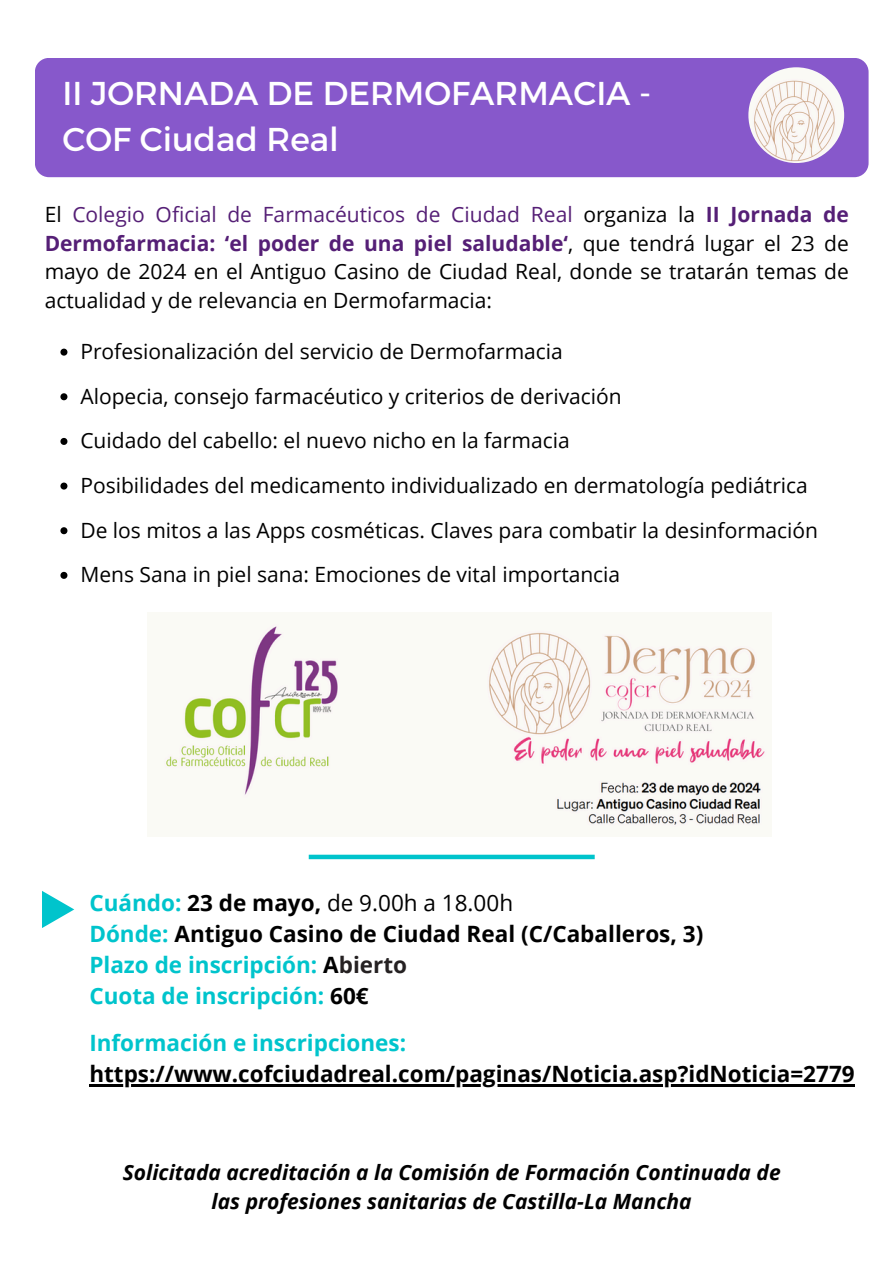
<style>
.page{position:relative;width:894px;height:1264px;background:#fff}
.page>*{position:absolute;margin:0;border:0;box-sizing:border-box;transform-origin:0 0}
.t1{font:33px/46.2px "Montserrat";color:#fff}
.t2{font:700 22.5px "Open Sans";color:#000}
.t3{font:700 22.5px "Open Sans";color:#00c4cc}
.t4{font:22.5px "Open Sans";color:#000}
.t5{font:21px/29px "Open Sans";color:#000;text-align:justify}
.t6{font:italic 700 21px/29.2px "Open Sans";color:#000;text-align:center}
.s1{color:#551f76}
.s2{font-weight:700;color:#551f76}
.s3{font-weight:700;color:#00c4cc}
.s4{font-weight:700}
.s5{color:#00c4cc}
.s6{color:#000}
.s7{color:#252122}
</style>
<div class="page">
<div style="left:35px;top:58px;width:833px;height:119px;background:#8758cb;border-radius:14px"></div>
<svg style="left:42px;top:891px;width:32px;height:37px"></svg>
<div style="left:308px;top:854px;width:286px;height:5px;background:#00c4cc"></div>
<img style="left:164px;top:626px;width:601px;height:201px">
<svg style="left:60px;top:348px;width:7px;height:7px"></svg>
<svg style="left:60px;top:393px;width:7px;height:7px"></svg>
<svg style="left:60px;top:438px;width:7px;height:7px"></svg>
<svg style="left:60px;top:482px;width:7px;height:7px"></svg>
<svg style="left:60px;top:527px;width:7px;height:7px"></svg>
<svg style="left:60px;top:572px;width:7px;height:7px"></svg>
<img style="left:748px;top:67px;width:95px;height:96px;border-radius:50%">
<hr style="left:89px;top:1084px;width:765px;height:2px;background:#000">
<p class="t1" style="left:62px;top:69px;width:590px">II JORNADA DE DERMOFARMACIA -<br>COF Ciudad Real</p>
<p class="t5" style="left:45px;top:199px;width:805px">El <span class="s1">Colegio Oficial de Farmacéuticos de Ciudad Real</span> organiza la <span class="s2">II Jornada de Dermofarmacia: ‘el poder de una piel saludable‘</span>, que tendrá lugar el 23 de mayo de 2024 en el Antiguo Casino de Ciudad Real, donde se tratarán temas de actualidad y de relevancia en Dermofarmacia:</p>
<p class="t5" style="left:80px;top:336px;width:484px">Profesionalización del servicio de Dermofarmacia</p>
<p class="t5" style="left:80px;top:381px;width:542px">Alopecia, consejo farmacéutico y criterios de derivación</p>
<p class="t5" style="left:80px;top:426px;width:490px">Cuidado del cabello: el nuevo nicho en la farmacia</p>
<p class="t5" style="left:80px;top:470px;width:728px">Posibilidades del medicamento individualizado en dermatología pediátrica</p>
<p class="t5" style="left:80px;top:515px;width:739px">De los mitos a las Apps cosméticas. Claves para combatir la desinformación</p>
<p class="t5" style="left:80px;top:559px;width:541px">Mens Sana in piel sana: Emociones de vital importancia</p>
<p class="t4" style="left:89px;top:887px;width:425px"><span class="s3">Cuándo:</span> <span class="s4">23 de mayo,</span> de 9.00h a 18.00h</p>
<p class="t2" style="left:89px;top:918px;width:615px"><span class="s5">Dónde:</span> Antiguo Casino de Ciudad Real (C/Caballeros, 3)</p>
<p class="t3" style="left:89px;top:949px;width:319px">Plazo de inscripción: <span class="s6">A</span><span class="s7">bierto</span></p>
<p class="t3" style="left:89px;top:980px;width:281px">Cuota de inscripción: <span class="s6">60€</span></p>
<h2 class="t3" style="left:89px;top:1027px;width:318px">Información e inscripciones:</h2>
<h2 class="t2" style="left:89px;top:1058px;width:766px">https://www.cofciudadreal.com/paginas/Noticia.asp?idNoticia=2779</h2>
<p class="t6" style="left:123px;top:1156px;width:659px">Solicitada acreditación a la Comisión de Formación Continuada de las profesiones sanitarias de Castilla-La Mancha</p>
</div>
